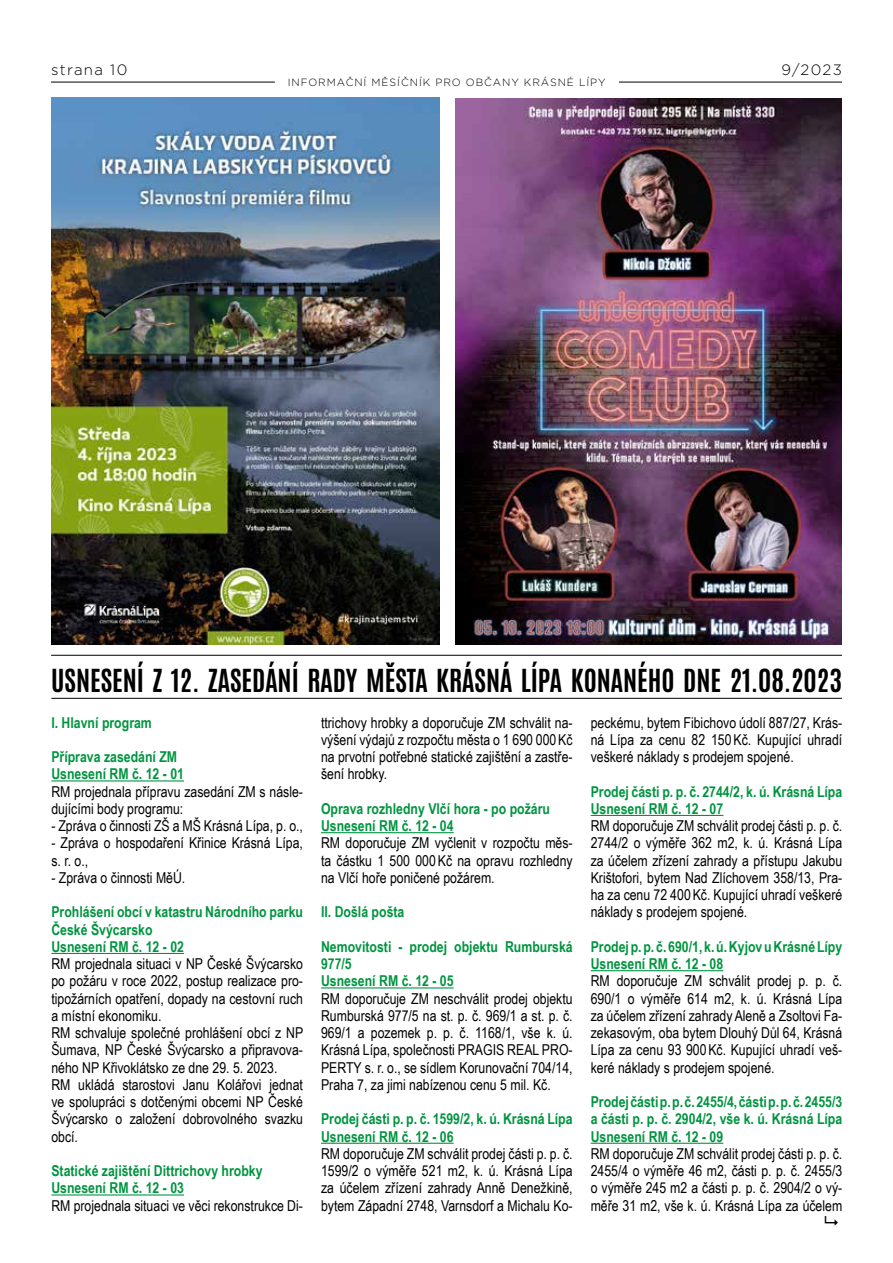
<style>
.page{position:relative;width:893px;height:1263px;background:#fff}
.page>*{position:absolute;margin:0;border:0;box-sizing:border-box;transform-origin:0 0}
.t1{font:27px "Antonio";color:#000}
.t2{font:15px/17.2px "Arial Narrow";color:#000;text-align:justify}
.t3{font:700 15px/17.2px "Arial Narrow";color:#009440}
.t4{font:300 15px "Gotham Light CE";letter-spacing:.09em;color:#000}
.t5{font:300 10.5px "Gotham Light CE";letter-spacing:.09em;color:#000}
</style>
<div class="page">
<hr style="left:51px;top:82px;width:224px;height:1px;background:#000">
<hr style="left:619px;top:82px;width:223px;height:1px;background:#000">
<hr style="left:51px;top:698px;width:791px;height:1px;background:#000">
<hr style="left:51px;top:655px;width:791px;height:1px;background:#000">
<img style="left:51px;top:98px;width:389px;height:547px">
<hr style="left:51px;top:780px;width:133px;height:1px;background:#009440">
<hr style="left:51px;top:953px;width:133px;height:1px;background:#009440">
<hr style="left:51px;top:1194px;width:133px;height:1px;background:#009440">
<hr style="left:321px;top:832px;width:133px;height:1px;background:#009440">
<hr style="left:321px;top:987px;width:133px;height:1px;background:#009440">
<hr style="left:321px;top:1143px;width:133px;height:1px;background:#009440">
<hr style="left:591px;top:815px;width:132px;height:1px;background:#009440">
<hr style="left:591px;top:970px;width:132px;height:1px;background:#009440">
<hr style="left:591px;top:1143px;width:132px;height:1px;background:#009440">
<img style="left:456px;top:98px;width:386px;height:547px">
<p class="t4" style="left:51px;top:61px;width:78px">strana 10</p>
<p class="t4" style="left:781px;top:61px;width:62px">9/2023</p>
<p class="t5" style="left:288px;top:76px;width:319px">INFORMAČNÍ MĚSÍČNÍK PRO OBČANY KRÁSNÉ LÍPY</p>
<h1 class="t1" style="left:51px;top:661px;width:792px">USNESENÍ Z 12. ZASEDÁNÍ RADY MĚSTA KRÁSNÁ LÍPA KONANÉHO DNE 21.08.2023</h1>
<p class="t3" style="left:51px;top:713px;width:102px">I. Hlavní program</p>
<p class="t3" style="left:51px;top:747px;width:134px">Příprava zasedání ZM<br>Usnesení RM č. 12 - 01</p>
<p class="t2" style="left:51px;top:782px;width:253px">RM projednala přípravu zasedání ZM s násle&shy;dujícími body programu:</p>
<p class="t2" style="left:51px;top:817px;width:253px">- Zpráva o činnosti ZŠ a MŠ Krásná Lípa, p. o.,</p>
<p class="t2" style="left:51px;top:834px;width:253px">- Zpráva o hospodaření Křinice Krásná Lípa, s. r. o.,</p>
<p class="t2" style="left:51px;top:868px;width:135px">- Zpráva o činnosti MěÚ.</p>
<p class="t3" style="left:51px;top:903px;width:253px">Prohlášení obcí v katastru Národního parku<br>České Švýcarsko<br>Usnesení RM č. 12 - 02</p>
<p class="t2" style="left:51px;top:955px;width:253px;text-align:left">RM projednala situaci v NP České Švýcarsko po požáru v roce 2022, postup realizace pro&shy;tipožárních opatření, dopady na cestovní ruch a místní ekonomiku.<br>RM schvaluje společné prohlášení obcí z NP Šumava, NP České Švýcarsko a připravova&shy;ného NP Křivoklátsko ze dne 29. 5. 2023.<br>RM ukládá starostovi Janu Kolářovi jednat ve spolupráci s dotčenými obcemi NP České Švýcarsko o založení dobrovolného svazku obcí.</p>
<p class="t3" style="left:51px;top:1161px;width:213px">Statické zajištění Dittrichovy hrobky<br>Usnesení RM č. 12 - 03</p>
<p class="t2" style="left:51px;top:1196px;width:253px">RM projednala situaci ve věci rekonstrukce Di-</p>
<p class="t2" style="left:591px;top:713px;width:253px">peckému, bytem Fibichovo údolí 887/27, Krás&shy;ná Lípa za cenu 82 150Kč. Kupující uhradí veškeré náklady s prodejem spojené.</p>
<p class="t3" style="left:591px;top:782px;width:253px">Prodej části p. p. č. 2744/2, k. ú. Krásná Lípa<br>Usnesení RM č. 12 - 07</p>
<p class="t2" style="left:591px;top:817px;width:253px">RM doporučuje ZM schválit prodej části p. p. č.<br>2744/2 o výměře 362 m2, k. ú. Krásná Lípa za účelem zřízení zahrady a přístupu Jakubu Krištofori, bytem Nad Zlíchovem 358/13, Pra&shy;ha za cenu 72 400Kč. Kupující uhradí veškeré náklady s prodejem spojené.</p>
<p class="t3" style="left:591px;top:937px;width:253px">Prodej p.p. č. 690/1, k. ú. Kyjov uKrásné Lípy<br>Usnesení RM č. 12 - 08</p>
<p class="t2" style="left:591px;top:972px;width:253px">RM doporučuje ZM schválit prodej p. p. č.<br>690/1 o výměře 614 m2, k. ú. Krásná Lípa za účelem zřízení zahrady Aleně a Zsoltovi Fa&shy;zekasovým, oba bytem Dlouhý Důl 64, Krásná Lípa za cenu 93 900Kč. Kupující uhradí veš&shy;keré náklady s prodejem spojené.</p>
<p class="t3" style="left:591px;top:1092px;width:253px;text-align:justify">Prodej části p.p.č. 2455/4, části p.p.č. 2455/3 a části p. p. č. 2904/2, vše k. ú. Krásná Lípa Usnesení RM č. 12 - 09</p>
<p class="t2" style="left:591px;top:1144px;width:253px">RM doporučuje ZM schválit prodej části p. p. č.<br>2455/4 o výměře 46 m2, části p. p. č. 2455/3 o výměře 245 m2 a části p. p. č. 2904/2 o vý&shy;měře 31 m2, vše k. ú. Krásná Lípa za účelem</p>
<p class="t2" style="left:321px;top:713px;width:253px">ttrichovy hrobky a doporučuje ZM schválit na&shy;výšení výdajů z rozpočtu města o 1 690 000Kč na prvotní potřebné statické zajištění a zastře&shy;šení hrobky.</p>
<p class="t3" style="left:321px;top:799px;width:230px">Oprava rozhledny Vlčí hora - po požáru<br>Usnesení RM č. 12 - 04</p>
<p class="t2" style="left:321px;top:834px;width:253px">RM doporučuje ZM vyčlenit v rozpočtu měs&shy;ta částku 1 500 000Kč na opravu rozhledny na Vlčí hoře poničené požárem.</p>
<p class="t3" style="left:321px;top:903px;width:85px">II. Došlá pošta</p>
<p class="t3" style="left:321px;top:937px;width:253px">Nemovitosti - prodej objektu Rumburská<br>977/5<br>Usnesení RM č. 12 - 05</p>
<p class="t2" style="left:321px;top:989px;width:253px">RM doporučuje ZM neschválit prodej objektu Rumburská 977/5 na st. p. č. 969/1 a st. p. č.<br>969/1 a pozemek p. p. č. 1168/1, vše k. ú.<br>Krásná Lípa, společnosti PRAGIS REAL PRO-PERTY s. r. o., se sídlem Korunovační 704/14, Praha 7, za jimi nabízenou cenu 5 mil. Kč.</p>
<p class="t3" style="left:321px;top:1110px;width:253px">Prodej části p. p. č. 1599/2, k. ú. Krásná Lípa<br>Usnesení RM č. 12 - 06</p>
<p class="t2" style="left:321px;top:1144px;width:253px">RM doporučuje ZM schválit prodej části p. p. č.<br>1599/2 o výměře 521 m2, k. ú. Krásná Lípa za účelem zřízení zahrady Anně Denežkině, bytem Západní 2748, Varnsdorf a Michalu Ko-</p>
</div>
